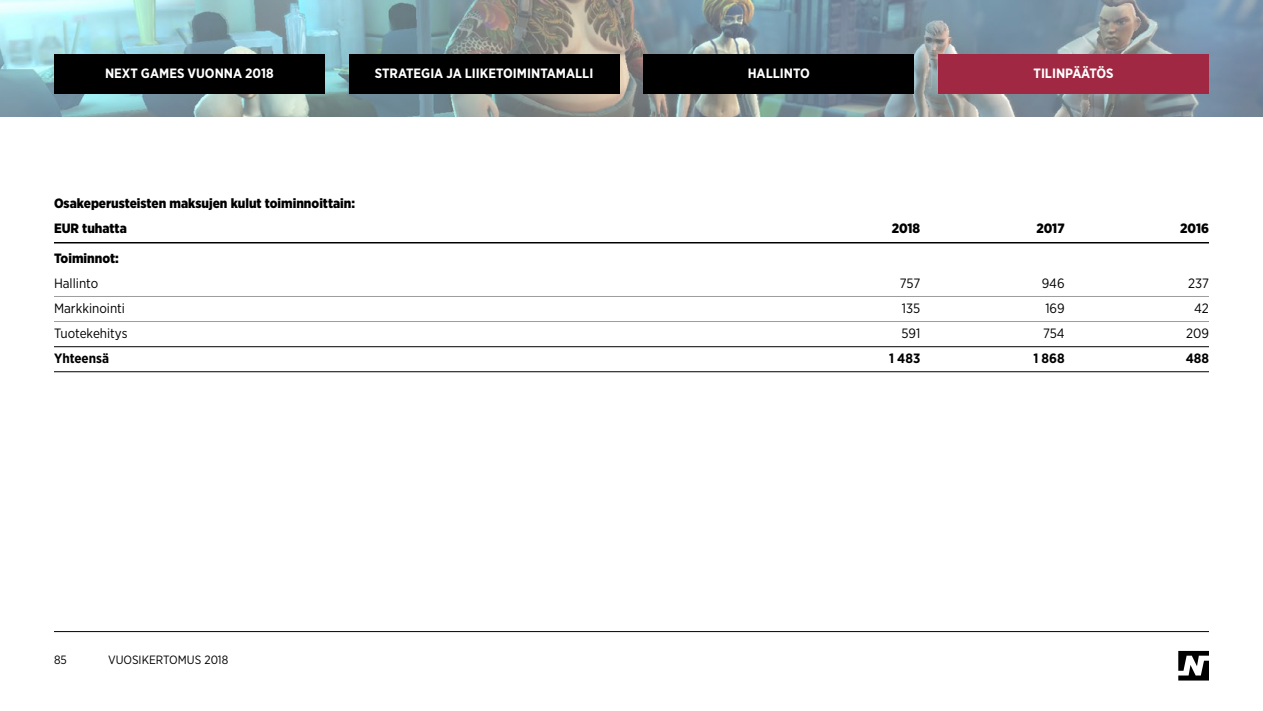
<style>
.page{position:relative;width:1263px;height:711px;background:#fff}
.page>*{position:absolute;margin:0;border:0;box-sizing:border-box;transform-origin:0 0}
.t1{font:900 13.5px/25px "Gotham Narrow";color:#000}
.t2{font:700 13.5px "Gotham Narrow";color:#fff}
.t3{font:13.5px "Gotham Narrow";color:#000}
.t4{font:700 13.5px "Gotham Narrow";color:#000}
.t5{font:12px "Gotham Narrow";color:#000}
</style>
<div class="page">
<hr style="left:54px;top:631px;width:1155px;height:1px;background:#000">
<svg style="left:1178px;top:650px;width:31px;height:30px"></svg>
<img style="left:0;top:0;width:1263px;height:116px">
<hr style="left:54px;top:296px;width:1155px;height:1px;background:#9d9d9c">
<hr style="left:54px;top:321px;width:1155px;height:1px;background:#9d9d9c">
<hr style="left:54px;top:346px;width:1155px;height:1px;background:#000">
<hr style="left:54px;top:371px;width:1155px;height:1px;background:#000">
<hr style="left:54px;top:242px;width:1155px;height:1px;background:#000">
<div style="left:938px;top:54px;width:271px;height:39px;background:#a02842"></div>
<div style="left:54px;top:54px;width:271px;height:39px;background:#000"></div>
<div style="left:349px;top:54px;width:270px;height:39px;background:#000"></div>
<div style="left:643px;top:54px;width:271px;height:39px;background:#000"></div>
<p class="t2" style="left:105px;top:65px;width:170px">NEXT GAMES VUONNA 2018</p>
<p class="t2" style="left:375px;top:65px;width:220px">STRATEGIA JA LIIKETOIMINTAMALLI</p>
<p class="t2" style="left:748px;top:65px;width:64px">HALLINTO</p>
<p class="t2" style="left:1033px;top:65px;width:82px">TILINPÄÄTÖS</p>
<p class="t1" style="left:54px;top:191px;width:303px">Osakeperusteisten maksujen kulut toiminnoittain:<br>EUR tuhatta</p>
<p class="t1" style="left:892px;top:216px;width:30px">2018</p>
<p class="t1" style="left:1036px;top:216px;width:30px">2017</p>
<p class="t1" style="left:1180px;top:216px;width:30px">2016</p>
<p class="t1" style="left:54px;top:245px;width:66px">Toiminnot:</p>
<p class="t3" style="left:54px;top:274px;width:46px">Hallinto</p>
<p class="t3" style="left:900px;top:274px;width:22px">757</p>
<p class="t3" style="left:1042px;top:274px;width:24px">946</p>
<p class="t3" style="left:1188px;top:274px;width:22px">237</p>
<p class="t3" style="left:54px;top:299px;width:73px">Markkinointi</p>
<p class="t3" style="left:902px;top:299px;width:20px">135</p>
<p class="t3" style="left:1045px;top:299px;width:21px">169</p>
<p class="t3" style="left:1194px;top:299px;width:16px">42</p>
<p class="t3" style="left:54px;top:324px;width:75px">Tuotekehitys</p>
<p class="t3" style="left:901px;top:324px;width:20px">591</p>
<p class="t3" style="left:1043px;top:324px;width:23px">754</p>
<p class="t3" style="left:1186px;top:324px;width:24px">209</p>
<p class="t4" style="left:54px;top:349px;width:57px">Yhteensä</p>
<p class="t4" style="left:889px;top:349px;width:33px">1 483</p>
<p class="t4" style="left:1033px;top:349px;width:33px">1 868</p>
<p class="t4" style="left:1186px;top:349px;width:25px">488</p>
<p class="t5" style="left:54px;top:652px;width:14px">85</p>
<p class="t5" style="left:108px;top:652px;width:122px">VUOSIKERTOMUS 2018</p>
</div>
